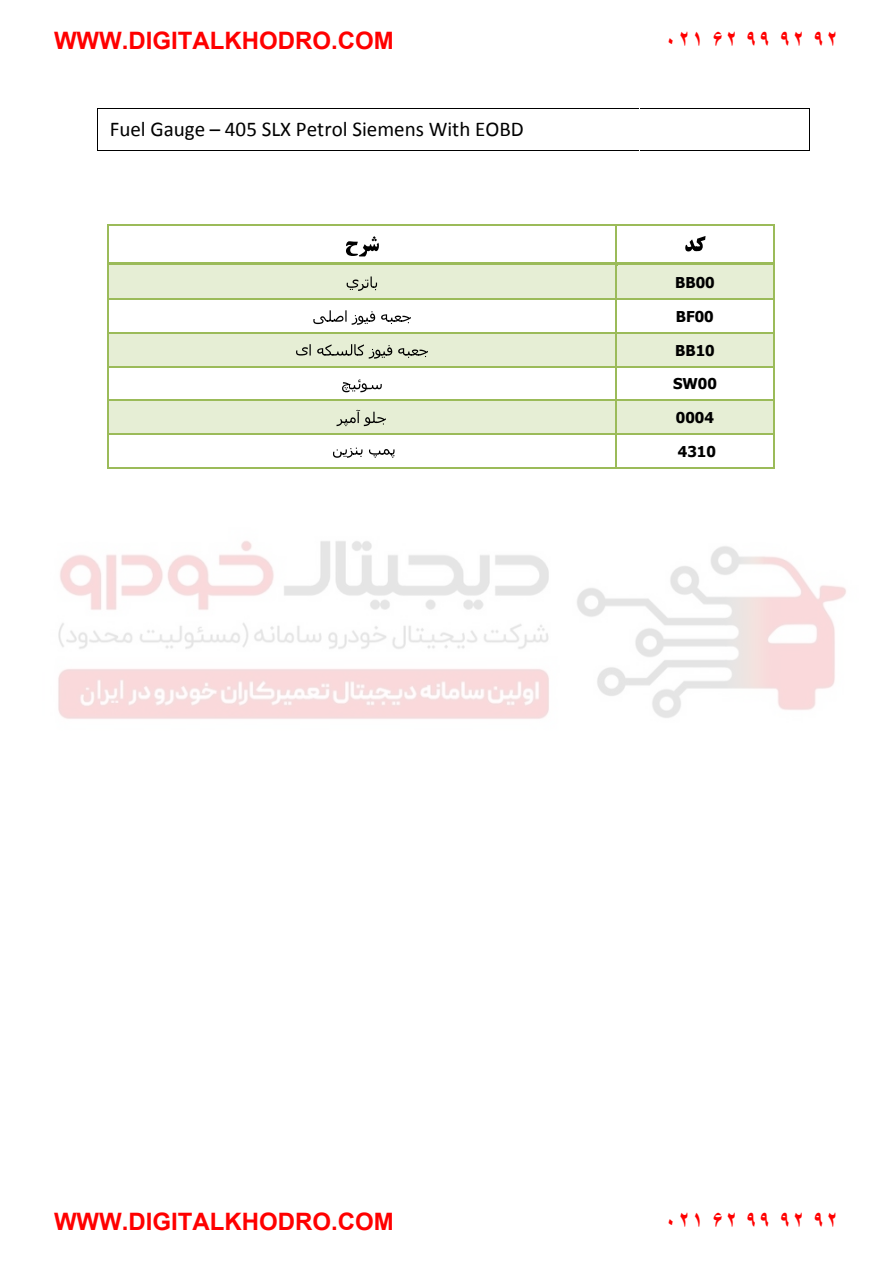
<style>
.page{position:relative;width:893px;height:1263px;background:#fff}
.page>*{position:absolute;margin:0;border:0;box-sizing:border-box;transform-origin:0 0}
.t1{font:700 24px "Arial";color:#f00}
.t2{font:21px "Calibri";color:#000}
.t3{font:700 15px "Tahoma";color:#000}
</style>
<div class="page">
<hr style="left:98px;top:108px;width:541px;height:1px;background:#000">
<hr style="left:640px;top:108px;width:169px;height:1px;background:#000">
<hr style="left:97px;top:109px;width:1px;height:41px;background:#000">
<hr style="left:98px;top:150px;width:541px;height:1px;background:#000">
<hr style="left:640px;top:150px;width:169px;height:1px;background:#000">
<hr style="left:809px;top:109px;width:1px;height:41px;background:#000">
<svg style="left:685px;top:236px;width:21px;height:15px"></svg>
<svg style="left:346px;top:236px;width:33px;height:20px"></svg>
<hr style="left:109px;top:224px;width:506px;height:1px;background:#9bbb59">
<hr style="left:616px;top:224px;width:157px;height:1px;background:#9bbb59">
<hr style="left:107px;top:225px;width:2px;height:37px;background:#9bbb59">
<hr style="left:615px;top:225px;width:1px;height:37px;background:#9bbb59">
<hr style="left:773px;top:225px;width:2px;height:37px;background:#9bbb59">
<div style="left:616px;top:266px;width:157px;height:7px;background:#e6eed5"></div>
<div style="left:616px;top:273px;width:8px;height:18px;background:#e6eed5"></div>
<div style="left:766px;top:273px;width:7px;height:18px;background:#e6eed5"></div>
<div style="left:616px;top:291px;width:157px;height:7px;background:#e6eed5"></div>
<div style="left:624px;top:273px;width:142px;height:18px;background:#e6eed5"></div>
<div style="left:109px;top:266px;width:506px;height:7px;background:#e6eed5"></div>
<div style="left:109px;top:273px;width:7px;height:18px;background:#e6eed5"></div>
<div style="left:608px;top:273px;width:7px;height:18px;background:#e6eed5"></div>
<div style="left:109px;top:291px;width:506px;height:7px;background:#e6eed5"></div>
<div style="left:116px;top:273px;width:492px;height:18px;background:#e6eed5"></div>
<svg style="left:347px;top:276px;width:30px;height:15px"></svg>
<svg style="left:109px;top:262px;width:506px;height:4px;background:#adc778"></svg>
<svg style="left:615px;top:262px;width:3px;height:5px"></svg>
<svg style="left:618px;top:262px;width:155px;height:4px"></svg>
<hr style="left:107px;top:266px;width:2px;height:32px;background:#9bbb59">
<hr style="left:615px;top:266px;width:1px;height:32px;background:#9bbb59">
<hr style="left:773px;top:266px;width:2px;height:32px;background:#9bbb59">
<svg style="left:313px;top:310px;width:98px;height:15px"></svg>
<hr style="left:109px;top:298px;width:506px;height:2px;background:#9bbb59">
<hr style="left:616px;top:298px;width:157px;height:2px;background:#9bbb59">
<hr style="left:107px;top:300px;width:2px;height:32px;background:#9bbb59">
<hr style="left:615px;top:300px;width:1px;height:32px;background:#9bbb59">
<hr style="left:773px;top:300px;width:2px;height:32px;background:#9bbb59">
<div style="left:616px;top:333px;width:157px;height:8px;background:#e6eed5"></div>
<div style="left:616px;top:341px;width:8px;height:18px;background:#e6eed5"></div>
<div style="left:766px;top:341px;width:7px;height:18px;background:#e6eed5"></div>
<div style="left:616px;top:359px;width:157px;height:7px;background:#e6eed5"></div>
<div style="left:624px;top:341px;width:142px;height:18px;background:#e6eed5"></div>
<div style="left:109px;top:333px;width:506px;height:8px;background:#e6eed5"></div>
<div style="left:109px;top:341px;width:7px;height:18px;background:#e6eed5"></div>
<div style="left:608px;top:341px;width:7px;height:18px;background:#e6eed5"></div>
<div style="left:109px;top:359px;width:506px;height:7px;background:#e6eed5"></div>
<div style="left:116px;top:341px;width:492px;height:18px;background:#e6eed5"></div>
<svg style="left:296px;top:344px;width:132px;height:15px"></svg>
<hr style="left:109px;top:332px;width:506px;height:1px;background:#9bbb59">
<hr style="left:616px;top:332px;width:157px;height:1px;background:#9bbb59">
<hr style="left:107px;top:333px;width:2px;height:33px;background:#9bbb59">
<hr style="left:615px;top:333px;width:1px;height:33px;background:#9bbb59">
<hr style="left:773px;top:333px;width:2px;height:33px;background:#9bbb59">
<svg style="left:342px;top:379px;width:40px;height:13px"></svg>
<hr style="left:109px;top:366px;width:506px;height:1px;background:#9bbb59">
<hr style="left:616px;top:366px;width:157px;height:1px;background:#9bbb59">
<hr style="left:107px;top:367px;width:2px;height:33px;background:#9bbb59">
<hr style="left:615px;top:367px;width:1px;height:33px;background:#9bbb59">
<hr style="left:773px;top:367px;width:2px;height:33px;background:#9bbb59">
<div style="left:616px;top:401px;width:157px;height:7px;background:#e6eed5"></div>
<div style="left:616px;top:408px;width:8px;height:18px;background:#e6eed5"></div>
<div style="left:766px;top:408px;width:7px;height:18px;background:#e6eed5"></div>
<div style="left:616px;top:426px;width:157px;height:7px;background:#e6eed5"></div>
<div style="left:624px;top:408px;width:142px;height:18px;background:#e6eed5"></div>
<div style="left:109px;top:401px;width:506px;height:7px;background:#e6eed5"></div>
<div style="left:109px;top:408px;width:7px;height:18px;background:#e6eed5"></div>
<div style="left:608px;top:408px;width:7px;height:18px;background:#e6eed5"></div>
<div style="left:109px;top:426px;width:506px;height:7px;background:#e6eed5"></div>
<div style="left:116px;top:408px;width:492px;height:18px;background:#e6eed5"></div>
<svg style="left:337px;top:410px;width:49px;height:16px"></svg>
<hr style="left:109px;top:400px;width:506px;height:1px;background:#9bbb59">
<hr style="left:616px;top:400px;width:157px;height:1px;background:#9bbb59">
<hr style="left:107px;top:401px;width:2px;height:32px;background:#9bbb59">
<hr style="left:615px;top:401px;width:1px;height:32px;background:#9bbb59">
<hr style="left:773px;top:401px;width:2px;height:32px;background:#9bbb59">
<hr style="left:109px;top:433px;width:506px;height:2px;background:#9bbb59">
<hr style="left:616px;top:433px;width:157px;height:2px;background:#9bbb59">
<hr style="left:107px;top:435px;width:2px;height:32px;background:#9bbb59">
<hr style="left:615px;top:435px;width:1px;height:32px;background:#9bbb59">
<hr style="left:773px;top:435px;width:2px;height:32px;background:#9bbb59">
<hr style="left:109px;top:467px;width:506px;height:2px;background:#9bbb59">
<hr style="left:616px;top:467px;width:157px;height:2px;background:#9bbb59">
<svg style="left:369px;top:449px;width:26px;height:9px"></svg>
<svg style="left:333px;top:448px;width:30px;height:10px"></svg>
<img style="left:58px;top:541px;width:788px;height:178px">
<p class="t1" style="left:54px;top:24px;width:341px">WWW.DIGITALKHODRO.COM</p>
<p class="t1" style="left:664px;top:24px;width:176px">۰۲۱ ۶۲ ۹۹ ۹۲ ۹۲</p>
<p class="t2" style="left:110px;top:116px;width:415px">Fuel Gauge – 405 SLX Petrol Siemens With EOBD</p>
<p class="t3" style="left:675px;top:272px;width:41px">BB00</p>
<p class="t3" style="left:676px;top:306px;width:39px">BF00</p>
<p class="t3" style="left:675px;top:340px;width:41px">BB10</p>
<p class="t3" style="left:673px;top:373px;width:45px">SW00</p>
<p class="t3" style="left:676px;top:407px;width:40px">0004</p>
<p class="t3" style="left:678px;top:441px;width:40px">4310</p>
<p class="t1" style="left:54px;top:1205px;width:341px">WWW.DIGITALKHODRO.COM</p>
<p class="t1" style="left:664px;top:1205px;width:176px">۰۲۱ ۶۲ ۹۹ ۹۲ ۹۲</p>
</div>
